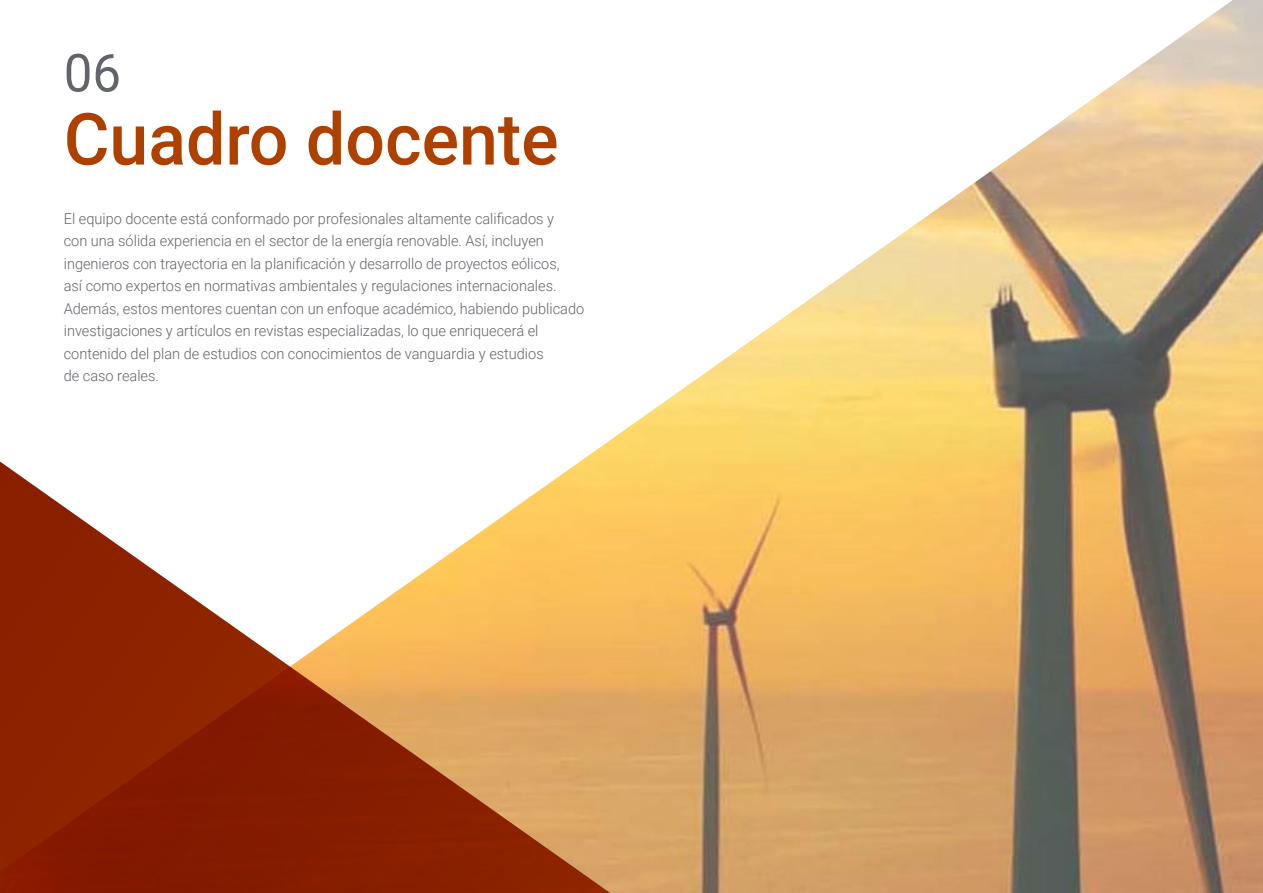
<style>
.page{position:relative;width:1263px;height:893px;background:#fff}
.page>*{position:absolute;margin:0;border:0;box-sizing:border-box;transform-origin:0 0}
.t1{font:500 72px "Roboto";color:#ae4000}
.t2{font:52.5px "Roboto";color:#61646a}
.t3{font:300 15px/22.5px "Roboto";color:#61646a}
</style>
<div class="page">
<img style="left:602px;top:0;width:661px;height:893px">
<svg style="left:0;top:446px;width:640px;height:447px"></svg>
<h2 class="t2" style="left:64px;top:36px;width:59px">06</h2>
<h1 class="t1" style="left:64px;top:89px;width:496px">Cuadro docente</h1>
<p class="t3" style="left:64px;top:207px;width:522px">El equipo docente está conformado por profesionales altamente calificados y<br>con una sólida experiencia en el sector de la energía renovable. Así, incluyen ingenieros con trayectoria en la planificación y desarrollo de proyectos eólicos,<br>así como expertos en normativas ambientales y regulaciones internacionales.<br>Además, estos mentores cuentan con un enfoque académico, habiendo publicado investigaciones y artículos en revistas especializadas, lo que enriquecerá el contenido del plan de estudios con conocimientos de vanguardia y estudios<br>de caso reales.</p>
</div>
